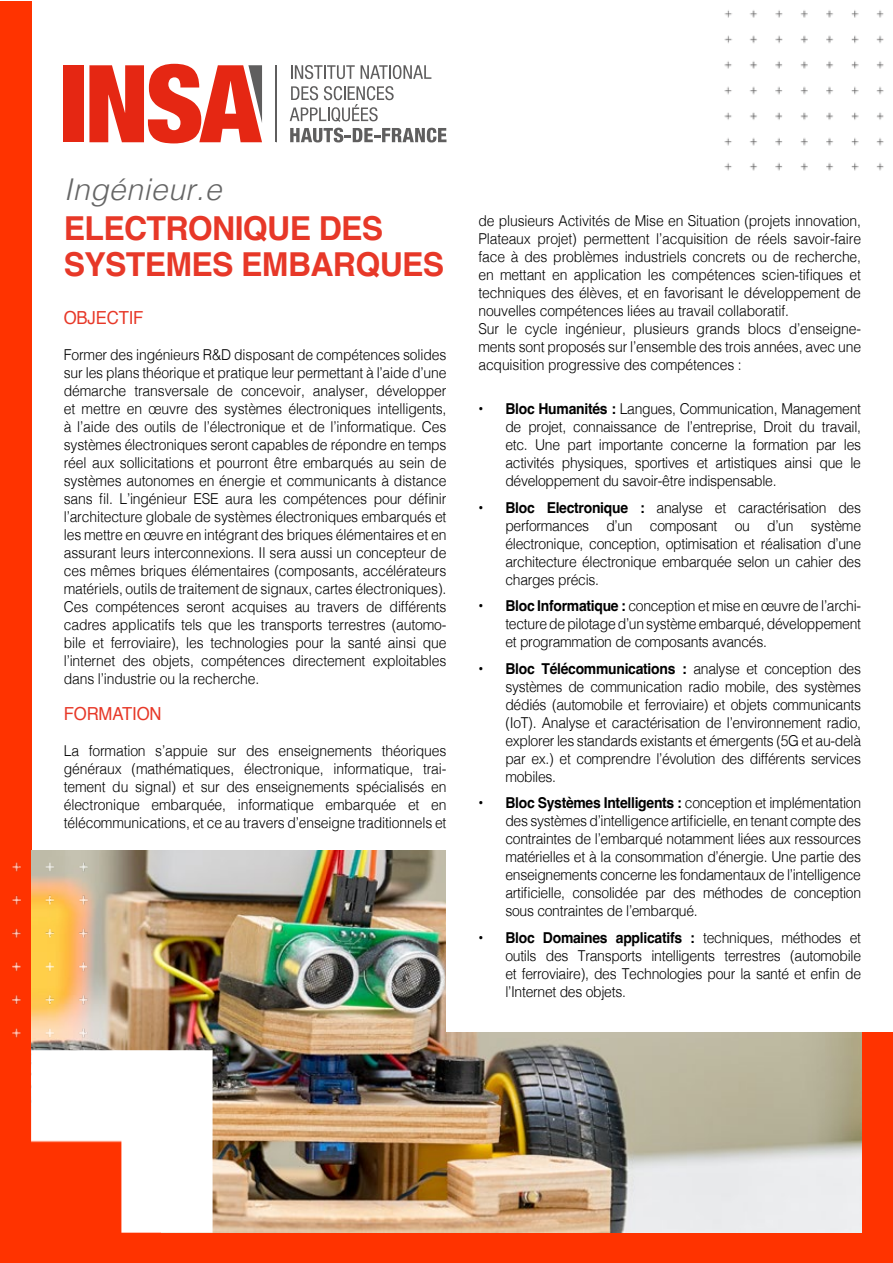
<style>
.page{position:relative;width:893px;height:1263px;background:#fff}
.page>*{position:absolute;margin:0;border:0;box-sizing:border-box;transform-origin:0 0}
.t1{font:700 33px/36px "Helvetica";letter-spacing:-.02em;color:#e73828}
.t2{font:italic 300 30px "Helvetica";letter-spacing:.02em;color:#666}
.t3{font:18px "Helvetica";letter-spacing:-.01em;color:#e73828;scale:.93 1}
.t4{font:300 15px/18px "Helvetica";letter-spacing:-.01em;color:#000;text-align:justify;scale:.93 1}
.s1{font-weight:700}
</style>
<div class="page">
<div style="left:0;top:1px;width:32px;height:1261px;background:#f30"></div>
<div style="left:0;top:1031px;width:893px;height:232px;background:#f30"></div>
<img style="left:100px;top:850px;width:761px;height:382px">
<div style="left:446px;top:839px;width:447px;height:192px;background:#fff"></div>
<img style="left:32px;top:1051px;width:180px;height:181px">
<img style="left:12px;top:850px;width:88px;height:201px">
<img style="left:724px;top:10px;width:160px;height:161px">
<svg style="left:290px;top:128px;width:156px;height:14px"></svg>
<svg style="left:291px;top:65px;width:64px;height:14px"></svg>
<svg style="left:361px;top:65px;width:70px;height:14px"></svg>
<svg style="left:290px;top:86px;width:104px;height:36px"></svg>
<hr style="left:276px;top:65px;width:1px;height:77px;background:#5f5e5e">
<div style="left:64px;top:65px;width:20px;height:77px;background:#e52713"></div>
<svg style="left:89px;top:64px;width:173px;height:79px"></svg>
<h2 class="t2" style="left:64px;top:164px;width:159px">Ingénieur.e</h2>
<h1 class="t1" style="left:64px;top:214px;width:382px">ELECTRONIQUE DES<br>SYSTEMES EMBARQUES</h1>
<p class="t3" style="left:64px;top:304px;width:87px">OBJECTIF</p>
<p class="t4" style="left:64px;top:345px;width:413px">Former des ingénieurs R&amp;D disposant de compétences solides sur les plans théorique et pratique leur permettant à l’aide d’une démarche transversale de concevoir, analyser, développer et mettre en œuvre des systèmes électroniques intelligents, à l’aide des outils de l’électronique et de l’informatique. Ces systèmes électroniques seront capables de répondre en temps réel aux sollicitations et pourront être embarqués au sein de systèmes autonomes en énergie et communicants à distance sans fil. L’ingénieur ESE aura les compétences pour définir l’architecture globale de systèmes électroniques embarqués et les mettre en œuvre en intégrant des briques élémentaires et en assurant leurs interconnexions. Il sera aussi un concepteur de ces mêmes briques élémentaires (composants, accélérateurs matériels, outils de traitement de signaux, cartes électroniques).<br>Ces compétences seront acquises au travers de différents cadres applicatifs tels que les transports terrestres (automo&shy;bile et ferroviaire), les technologies pour la santé ainsi que l’internet des objets, compétences directement exploitables dans l’industrie ou la recherche.</p>
<p class="t3" style="left:64px;top:700px;width:107px">FORMATION</p>
<p class="t4" style="left:64px;top:741px;width:413px">La formation s’appuie sur des enseignements théoriques généraux (mathématiques, électronique, informatique, trai&shy;tement du signal) et sur des enseignements spécialisés en électronique embarquée, informatique embarquée et en télécommunications, et ce au travers d’enseigne traditionnels et</p>
<p class="t4" style="left:478px;top:211px;width:413px;text-align:left">de plusieurs Activités de Mise en Situation (projets innovation, Plateaux projet) permettent l’acquisition de réels savoir-faire face à des problèmes industriels concrets ou de recherche, en mettant en application les compétences scien-tifiques et techniques des élèves, et en favorisant le développement de nouvelles compétences liées au travail collaboratif.<br>Sur le cycle ingénieur, plusieurs grands blocs d’enseigne&shy;ments sont proposés sur l’ensemble des trois années, avec une acquisition progressive des compétences :</p>
<p class="t4" style="left:505px;top:399px;width:384px;text-indent:-27px"><span class="s1">• Bloc Humanités :</span> Langues, Communication, Management de projet, connaissance de l’entreprise, Droit du travail, etc. Une part importante concerne la formation par les activités physiques, sportives et artistiques ainsi que le développement du savoir-être indispensable.</p>
<p class="t4" style="left:505px;top:497px;width:384px;text-indent:-27px"><span class="s1">• Bloc Electronique :</span> analyse et caractérisation des performances d’un composant ou d’un système électronique, conception, optimisation et réalisation d’une architecture électronique embarquée selon un cahier des charges précis.</p>
<p class="t4" style="left:505px;top:596px;width:384px;text-indent:-27px"><span class="s1">• Bloc Informatique :</span> conception et mise en œuvre de l’archi&shy;tecture de pilotage d’un système embarqué, développement et programmation de composants avancés.</p>
<p class="t4" style="left:505px;top:658px;width:384px;text-indent:-27px"><span class="s1">• Bloc Télécommunications :</span> analyse et conception des systèmes de communication radio mobile, des systèmes dédiés (automobile et ferroviaire) et objets communicants (IoT). Analyse et caractérisation de l’environnement radio, explorer les standards existants et émergents (5G et au-delà par ex.) et comprendre l’évolution des différents services mobiles.</p>
<p class="t4" style="left:505px;top:793px;width:384px;text-indent:-27px"><span class="s1">• Bloc Systèmes Intelligents :</span> conception et implémentation des systèmes d’intelligence artificielle, en tenant compte des contraintes de l’embarqué notamment liées aux ressources matérielles et à la consommation d’énergie. Une partie des enseignements concerne les fondamentaux de l’intelligence artificielle, consolidée par des méthodes de conception sous contraintes de l’embarqué.</p>
<p class="t4" style="left:505px;top:927px;width:384px;text-indent:-27px"><span class="s1">• Bloc Domaines applicatifs :</span> techniques, méthodes et outils des Transports intelligents terrestres (automobile et ferroviaire), des Technologies pour la santé et enfin de l’Internet des objets.</p>
</div>
